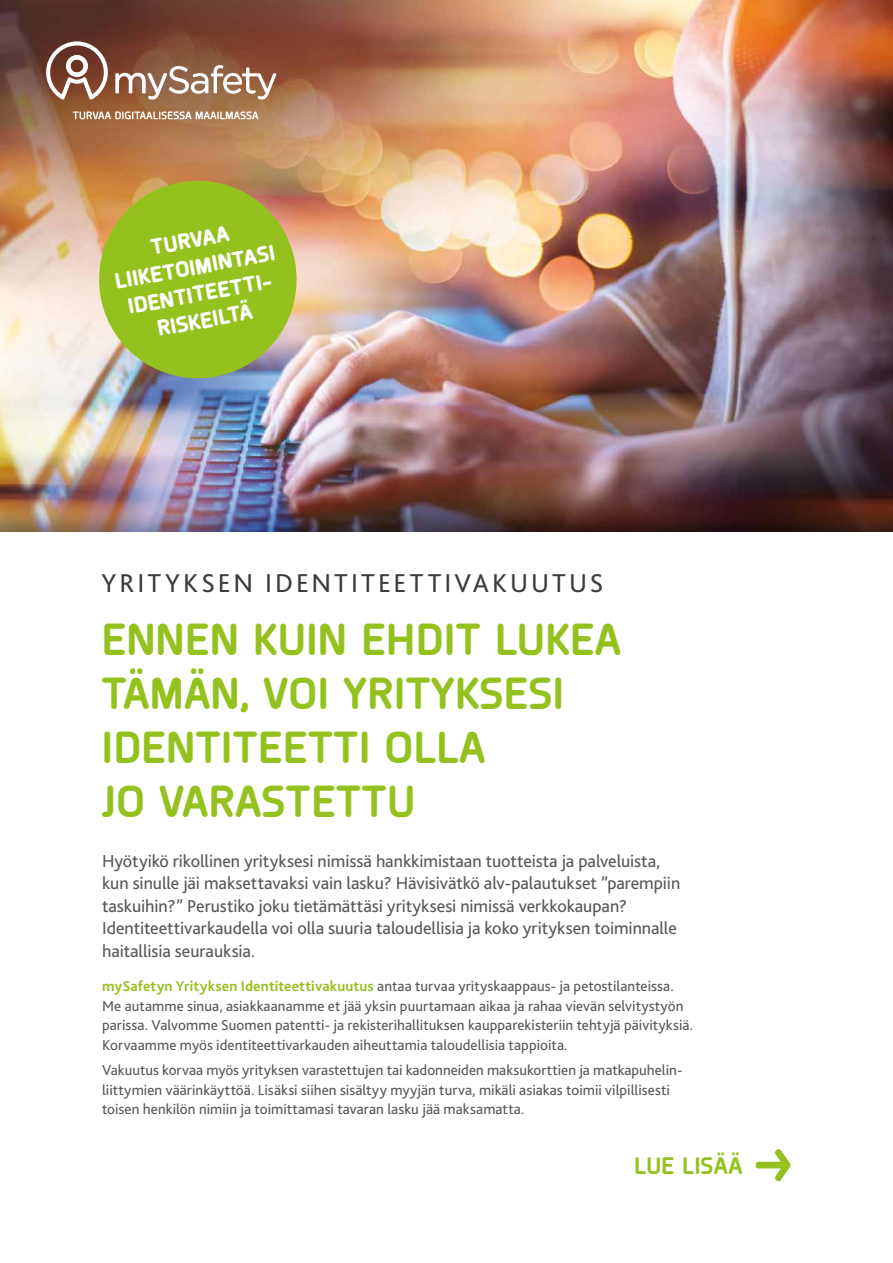
<style>
.page{position:relative;width:893px;height:1263px;background:#fff}
.page>*{position:absolute;margin:0;border:0;box-sizing:border-box;transform-origin:0 0}
.t1{font:700 45px/54px "Planer";color:#95c11f}
.t2{font:27px "Bliss 2";letter-spacing:.115em;color:#3c3c3b}
.t3{font:700 24px "Planer";color:#95c11f}
.t4{font:800 22.5px/27px "Planer";color:#fff;text-align:center}
.t5{font:18px/22.5px "Bliss 2";letter-spacing:-.005em;color:#575756}
.t6{font:15px/19.5px "Bliss 2";letter-spacing:.005em;color:#575756}
.s1{font-weight:700;color:#95c11f}
</style>
<div class="page">
<img style="left:0;top:0;width:893px;height:531px">
<svg style="left:756px;top:1149px;width:35px;height:32px"></svg>
<img style="left:91px;top:172px;width:214px;height:214px">
<svg style="left:46px;top:41px;width:62px;height:58px"></svg>
<svg style="left:115px;top:65px;width:161px;height:35px"></svg>
<svg style="left:73px;top:112px;width:185px;height:7px"></svg>
<h3 class="t4" style="left:108px;top:239px;width:164px;rotate:-10deg">TURVAA<br>LIIKETOIMINTASI<br>IDENTITEETTI-<br>RISKEILTÄ</h3>
<h2 class="t2" style="left:102px;top:566px;width:503px">YRITYKSEN IDENTITEETTIVAKUUTUS</h2>
<h1 class="t1" style="left:102px;top:608px;width:521px">ENNEN KUIN EHDIT LUKEA<br>TÄMÄN, VOI YRITYKSESI<br>IDENTITEETTI OLLA<br>JO VARASTETTU</h1>
<p class="t5" style="left:102px;top:849px;width:580px">Hyötyikö rikollinen yrityksesi nimissä hankkimistaan tuotteista ja palveluista, kun sinulle jäi maksettavaksi vain lasku? Hävisivätkö alv-palautukset ”parempiin taskuihin?” Perustiko joku tietämättäsi yrityksesi nimissä verkkokaupan?<br>Identiteettivarkaudella voi olla suuria taloudellisia ja koko yrityksen toiminnalle haitallisia seurauksia.</p>
<p class="t6" style="left:102px;top:976px;width:593px"><span class="s1">mySafetyn Yrityksen Identiteettivakuutus</span> antaa turvaa yrityskaappaus- ja petostilanteissa.<br>Me autamme sinua, asiakkaanamme et jää yksin puurtamaan aikaa ja rahaa vievän selvitystyön parissa. Valvomme Suomen patentti- ja rekisterihallituksen kaupparekisteriin tehtyjä päivityksiä.<br>Korvaamme myös identiteettivarkauden aiheuttamia taloudellisia tappioita.</p>
<p class="t6" style="left:102px;top:1060px;width:582px">Vakuutus korvaa myös yrityksen varastettujen tai kadonneiden maksukorttien ja matkapuhelin&shy;liittymien väärinkäyttöä. Lisäksi siihen sisältyy myyjän turva, mikäli asiakas toimii vilpillisesti toisen henkilön nimiin ja toimittamasi tavaran lasku jää maksamatta.</p>
<h3 class="t3" style="left:634px;top:1148px;width:110px">LUE LISÄÄ</h3>
</div>
